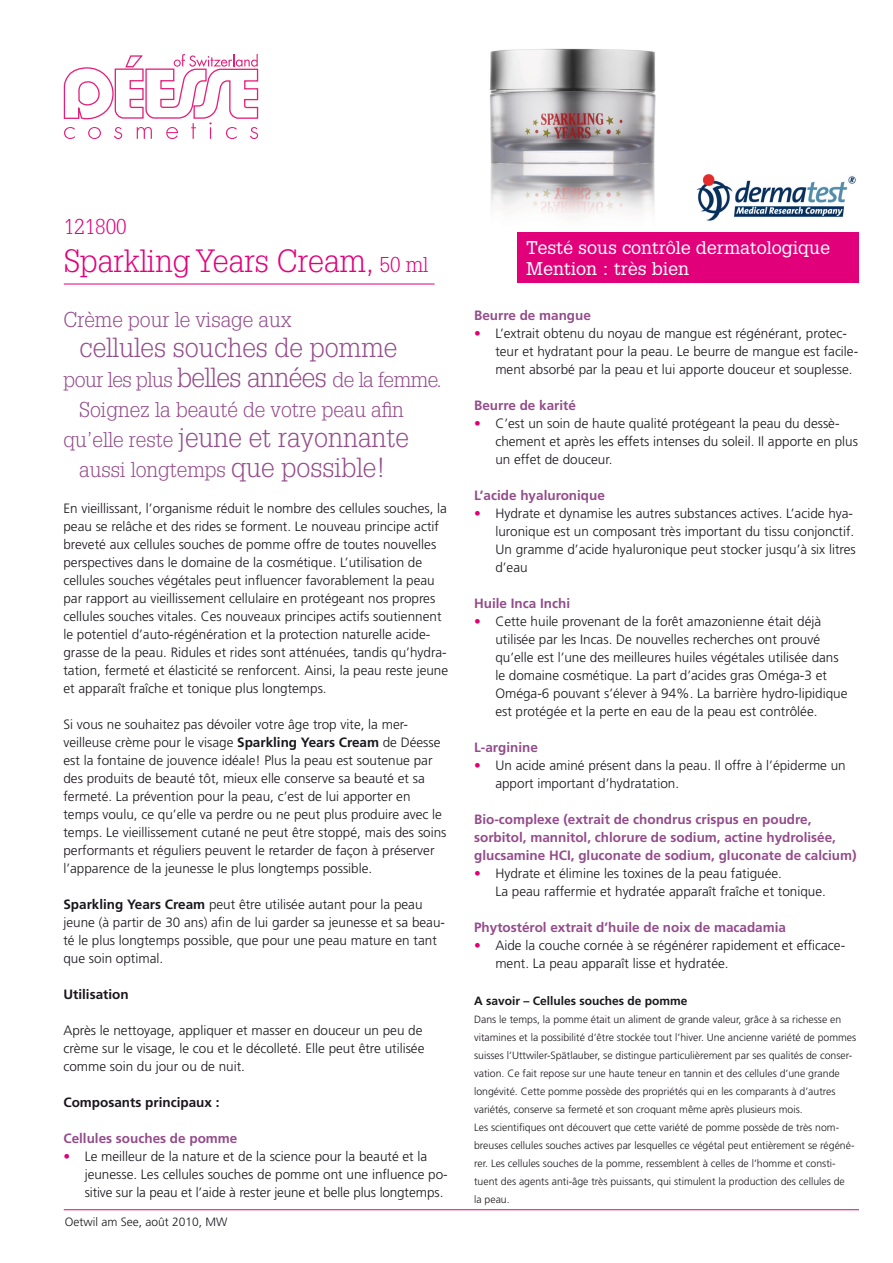
<style>
.page{position:relative;width:893px;height:1263px;background:#fff}
.page>*{position:absolute;margin:0;border:0;box-sizing:border-box;transform-origin:0 0}
.t1{font:300 31.5px "Glypha LT Std";color:#e2007a}
.t2{font:300 27px "Glypha LT Std";color:#944c8b}
.t3{font:300 21px/30px "Glypha LT Std";color:#944c8b}
.t4{font:300 21px "Glypha LT Std";color:#e2007a}
.t5{font:18px/21px "Glypha LT Std";color:#fff}
.t6{font:300 13.5px/18px "Frutiger LT Std";color:#1a171c}
.t7{font:700 13.5px/18px "Frutiger LT Std";color:#944c8b}
.t8{font:700 13.5px "Frutiger LT Std";color:#1a171c}
.t9{font:700 12px "Frutiger LT Std";color:#1a171c}
.t10{font:300 12px "Frutiger LT Std";color:#1a171c}
.t11{font:300 10.5px/18px "Frutiger LT Std";color:#1a171c}
.s1{font-size:21px}
.s2{font-size:27px}
.s3{font-weight:700}
.s4{color:#e2007a}
</style>
<div class="page">
<img style="left:489px;top:48px;width:167px;height:166px">
<hr style="left:64px;top:284px;width:371px;height:1px;background:#e2007a">
<hr style="left:64px;top:1209px;width:795px;height:1px;background:#e2007a">
<svg style="left:64px;top:54px;width:194px;height:85px"></svg>
<img style="left:696px;top:174px;width:160px;height:47px">
<div style="left:517px;top:232px;width:342px;height:51px;background:#e2007a"></div>
<h3 class="t4" style="left:64px;top:215px;width:64px">121800</h3>
<h1 class="t1" style="left:64px;top:243px;width:366px">Sparkling Years Cream, <span class="s1">50 ml</span></h1>
<h3 class="t3" style="left:63px;top:305px;width:230px">Crème pour le visage aux</h3>
<h2 class="t2" style="left:79px;top:332px;width:320px">cellules souches de pomme</h2>
<h3 class="t3" style="left:79px;top:365px;width:364px;text-indent:-16px">pour les plus <span class="s2">belles années</span> de la femme.<br>Soignez la beauté de votre peau afin</h3>
<h2 class="t2" style="left:63px;top:422px;width:347px"><span class="s1">qu’elle reste</span> jeune et rayonnante</h2>
<h3 class="t3" style="left:79px;top:455px;width:308px">aussi longtemps <span class="s2">que possible!</span></h3>
<p class="t6" style="left:63px;top:499px;width:386px">En vieillissant, l’organisme réduit le nombre des cellules souches, la peau se relâche et des rides se forment. Le nouveau principe actif breveté aux cellules souches de pomme offre de toutes nouvelles perspectives dans le domaine de la cosmétique. L’utilisation de cellules souches végétales peut influencer favorablement la peau par rapport au vieillissement cellulaire en protégeant nos propres cellules souches vitales. Ces nouveaux principes actifs soutiennent le potentiel d’auto-régénération et la protection naturelle acide&shy;grasse de la peau. Ridules et rides sont atténuées, tandis qu’hydra&shy;tation, fermeté et élasticité se renforcent. Ainsi, la peau reste jeune et apparaît fraîche et tonique plus longtemps.</p>
<p class="t6" style="left:63px;top:715px;width:385px">Si vous ne souhaitez pas dévoiler votre âge trop vite, la mer&shy;veilleuse crème pour le visage <span class="s3">Sparkling Years Cream</span> de Déesse est la fontaine de jouvence idéale! Plus la peau est soutenue par des produits de beauté tôt, mieux elle conserve sa beauté et sa fermeté. La prévention pour la peau, c’est de lui apporter en temps voulu, ce qu’elle va perdre ou ne peut plus produire avec le temps. Le vieillissement cutané ne peut être stoppé, mais des soins performants et réguliers peuvent le retarder de façon à préserver l’apparence de la jeunesse le plus longtemps possible.</p>
<p class="t6" style="left:63px;top:895px;width:383px"><span class="s3">Sparkling Years Cream</span> peut être utilisée autant pour la peau jeune (à partir de 30 ans) afin de lui garder sa jeunesse et sa beau&shy;té le plus longtemps possible, que pour une peau mature en tant que soin optimal.</p>
<p class="t8" style="left:63px;top:986px;width:67px">Utilisation</p>
<p class="t6" style="left:63px;top:1021px;width:363px">Après le nettoyage, appliquer et masser en douceur un peu de crème sur le visage, le cou et le décolleté. Elle peut être utilisée comme soin du jour ou de nuit.</p>
<p class="t8" style="left:63px;top:1094px;width:158px">Composants principaux :</p>
<p class="t7" style="left:63px;top:1129px;width:176px">Cellules souches de pomme</p>
<p class="t6" style="left:85px;top:1147px;width:364px;text-indent:-21px"><span class="s4">•</span> Le meilleur de la nature et de la science pour la beauté et la jeunesse. Les cellules souches de pomme ont une influence po&shy;sitive sur la peau et l’aide à rester jeune et belle plus longtemps.</p>
<p class="t10" style="left:65px;top:1215px;width:164px">Oetwil am See, août 2010, MW</p>
<h3 class="t5" style="left:526px;top:237px;width:306px">Testé sous contrôle dermatologique<br>Mention : très bien</h3>
<p class="t7" style="left:474px;top:307px;width:118px">Beurre de mangue</p>
<p class="t6" style="left:495px;top:325px;width:364px;text-indent:-21px"><span class="s4">•</span> L’extrait obtenu du noyau de mangue est régénérant, protec&shy;teur et hydratant pour la peau. Le beurre de mangue est facile&shy;ment absorbé par la peau et lui apporte douceur et souplesse.</p>
<p class="t7" style="left:474px;top:397px;width:103px">Beurre de karité</p>
<p class="t6" style="left:495px;top:415px;width:364px;text-indent:-21px"><span class="s4">•</span> C’est un soin de haute qualité protégeant la peau du dessè&shy;chement et après les effets intenses du soleil. Il apporte en plus un effet de douceur.</p>
<p class="t7" style="left:474px;top:487px;width:132px">L’acide hyaluronique</p>
<p class="t6" style="left:495px;top:505px;width:362px;text-indent:-21px"><span class="s4">•</span> Hydrate et dynamise les autres substances actives. L’acide hya&shy;luronique est un composant très important du tissu conjonctif.<br>Un gramme d’acide hyaluronique peut stocker jusqu’à six litres d’eau</p>
<p class="t7" style="left:474px;top:595px;width:98px">Huile Inca Inchi</p>
<p class="t6" style="left:495px;top:613px;width:354px;text-indent:-21px"><span class="s4">•</span> Cette huile provenant de la forêt amazonienne était déjà utilisée par les Incas. De nouvelles recherches ont prouvé qu’elle est l’une des meilleures huiles végétales utilisée dans le domaine cosmétique. La part d’acides gras Oméga-3 et Oméga-6 pouvant s’élever à 94%. La barrière hydro-lipidique est protégée et la perte en eau de la peau est contrôlée.</p>
<p class="t7" style="left:474px;top:739px;width:65px">L-arginine</p>
<p class="t6" style="left:495px;top:757px;width:352px;text-indent:-21px"><span class="s4">•</span> Un acide aminé présent dans la peau. Il offre à l’épiderme un apport important d’hydratation.</p>
<p class="t7" style="left:474px;top:811px;width:384px">Bio-complexe (extrait de chondrus crispus en poudre, sorbitol, mannitol, chlorure de sodium, actine hydrolisée, glucsamine HCI, gluconate de sodium, gluconate de calcium)</p>
<p class="t6" style="left:495px;top:865px;width:332px;text-indent:-21px"><span class="s4">•</span> Hydrate et élimine les toxines de la peau fatiguée.<br>La peau raffermie et hydratée apparaît fraîche et tonique.</p>
<p class="t7" style="left:474px;top:919px;width:313px">Phytostérol extrait d’huile de noix de macadamia</p>
<p class="t6" style="left:495px;top:937px;width:351px;text-indent:-21px"><span class="s4">•</span> Aide la couche cornée à se régénérer rapidement et efficace&shy;ment. La peau apparaît lisse et hydratée.</p>
<p class="t9" style="left:474px;top:993px;width:215px">A savoir – Cellules souches de pomme</p>
<p class="t11" style="left:474px;top:1010px;width:384px">Dans le temps, la pomme était un aliment de grande valeur, grâce à sa richesse en vitamines et la possibilité d’être stockée tout l’hiver. Une ancienne variété de pommes suisses l’Uttwiler-Spätlauber, se distingue particulièrement par ses qualités de conser&shy;vation. Ce fait repose sur une haute teneur en tannin et des cellules d’une grande longévité. Cette pomme possède des propriétés qui en les comparants à d’autres variétés, conserve sa fermeté et son croquant même après plusieurs mois.<br>Les scientifiques ont découvert que cette variété de pomme possède de très nom&shy;breuses cellules souches actives par lesquelles ce végétal peut entièrement se régéné&shy;rer. Les cellules souches de la pomme, ressemblent à celles de l’homme et consti&shy;tuent des agents anti-âge très puissants, qui stimulent la production des cellules de<br>la peau.</p>
</div>
